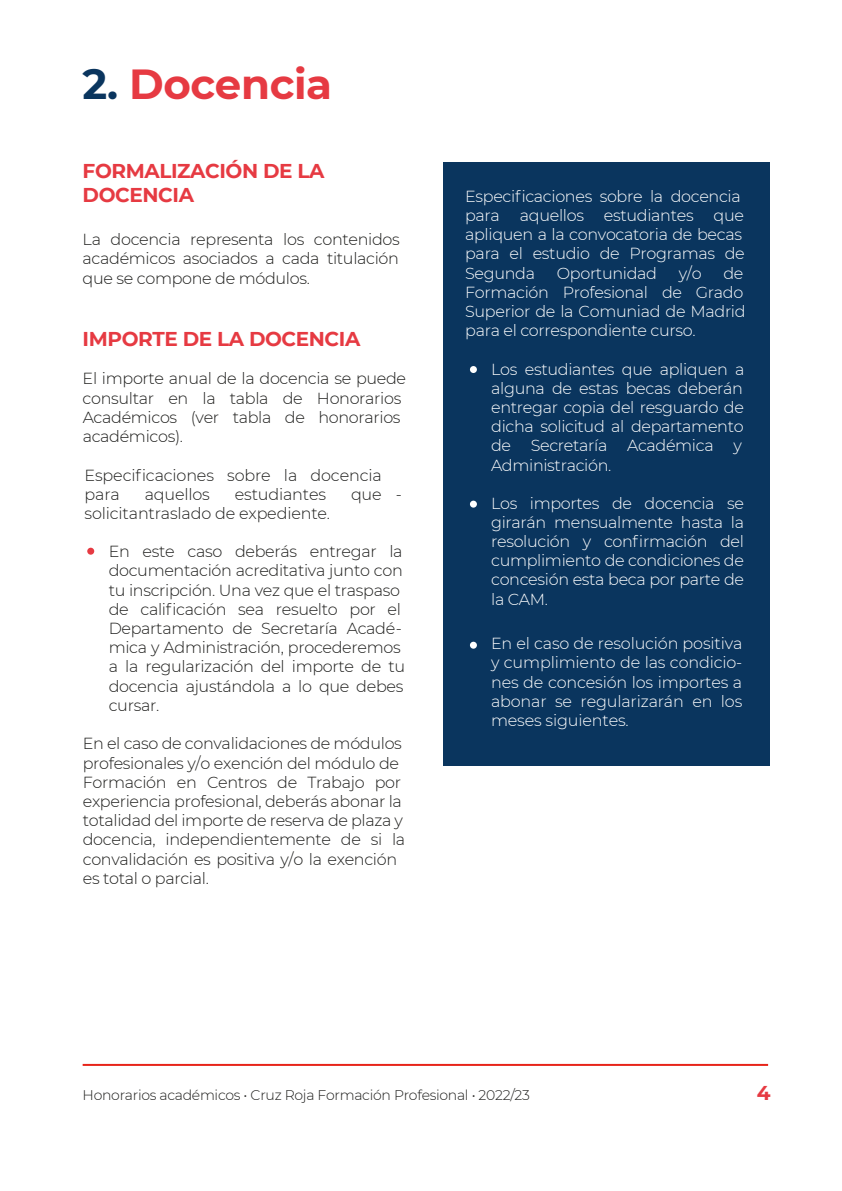
<style>
.page{position:relative;width:842px;height:1191px;background:#fff}
.page>*{position:absolute;margin:0;border:0;box-sizing:border-box;transform-origin:0 0}
.t1{font:700 42px "Montserrat";letter-spacing:-.01em;color:#e63a42}
.t2{font:700 20px/24px "Montserrat";letter-spacing:-.02em;color:#e63a42}
.t3{font:300 16px/19.2px "Montserrat";letter-spacing:-.02em;color:#1d1d1b}
.t4{font:300 16px/19.2px "Montserrat";letter-spacing:-.02em;color:#fff}
.t5{font:300 14px "Montserrat";letter-spacing:-.02em;color:#1d1d1b}
.s1{color:#0a355e}
</style>
<div class="page">
<div style="left:444px;top:162px;width:326px;height:604px;background:#0a355e"></div>
<div style="left:87px;top:547px;width:7px;height:7px;background:#e63a42;border-radius:50%"></div>
<hr style="left:83px;top:1064px;width:685px;height:2px;background:#e72419">
<div style="left:470px;top:366px;width:7px;height:7px;background:#fff;border-radius:50%"></div>
<div style="left:470px;top:500px;width:7px;height:7px;background:#fff;border-radius:50%"></div>
<div style="left:470px;top:641px;width:7px;height:7px;background:#fff;border-radius:50%"></div>
<h1 class="t1" style="left:83px;top:54px;width:251px"><span class="s1">2.</span> Docencia</h1>
<p class="t2" style="left:83px;top:158px;width:243px">FORMALIZACIÓN DE LA<br>DOCENCIA</p>
<p class="t3" style="left:83px;top:229px;width:319px;text-align:justify">La docencia representa los contenidos académicos asociados a cada titulación que se compone de módulos.</p>
<p class="t2" style="left:83px;top:326px;width:279px">IMPORTE DE LA DOCENCIA</p>
<p class="t3" style="left:83px;top:368px;width:325px">El importe anual de la docencia se puede consultar en la tabla de Honorarios<br>Académicos (ver tabla de honorarios académicos).</p>
<p class="t3" style="left:85px;top:465px;width:299px">Especificaciones sobre la docencia para</p>
<p class="t3" style="left:145px;top:484px;width:67px">aquellos</p>
<p class="t3" style="left:235px;top:484px;width:93px">estudiantes</p>
<p class="t3" style="left:351px;top:484px;width:32px">que</p>
<p class="t3" style="left:85px;top:503px;width:247px">solicitantraslado de expediente.</p>
<p class="t3" style="left:396px;top:484px;width:8px">-</p>
<p class="t3" style="left:109px;top:541px;width:298px">En este caso deberás entregar la documentación acreditativa junto con tu inscripción. Una vez que el traspaso de calificación sea resuelto por el Departamento de Secretaría Acadé&shy;mica y Administración, procederemos a la regularización del importe de tu docencia ajustándola a lo que debes cursar.</p>
<p class="t3" style="left:83px;top:733px;width:324px">En el caso de convalidaciones de módulos profesionales y/o exención del módulo de Formación en Centros de Trabajo por experiencia profesional, deberás abonar la totalidad del importe de reserva de plaza y docencia, independientemente de si la convalidación es positiva y/o la exención es total o parcial.</p>
<p class="t4" style="left:465px;top:186px;width:281px">Especificaciones sobre la docencia para aquellos estudiantes que apliquen a la convocatoria de becas para el estudio de Programas de<br>Segunda</p>
<p class="t4" style="left:557px;top:263px;width:102px">Oportunidad</p>
<p class="t4" style="left:679px;top:263px;width:24px">y/o</p>
<p class="t4" style="left:465px;top:263px;width:282px;text-indent:258px">de<br>Formación Profesional de Grado<br>Superior de la Comuniad de Madrid para el correspondiente curso.</p>
<p class="t4" style="left:491px;top:359px;width:255px">Los estudiantes que apliquen a alguna de estas becas deberán entregar copia del resguardo de dicha solicitud al departamento de Secretaría Académica y<br>Administración.</p>
<p class="t4" style="left:491px;top:493px;width:254px;text-align:justify">Los importes de docencia se girarán mensualmente hasta la resolución y confirmación del cumplimiento de condiciones de concesión esta beca por parte de la CAM.</p>
<p class="t4" style="left:491px;top:633px;width:253px;text-align:justify">En el caso de resolución positiva y cumplimiento de las condicio&shy;nes de concesión los importes a abonar se regularizarán en los meses siguientes.</p>
<p class="t5" style="left:83px;top:1085px;width:449px">Honorarios académicos • Cruz Roja Formación Profesional • 2022/23</p>
<p class="t2" style="left:757px;top:1079px;width:15px">4</p>
</div>
